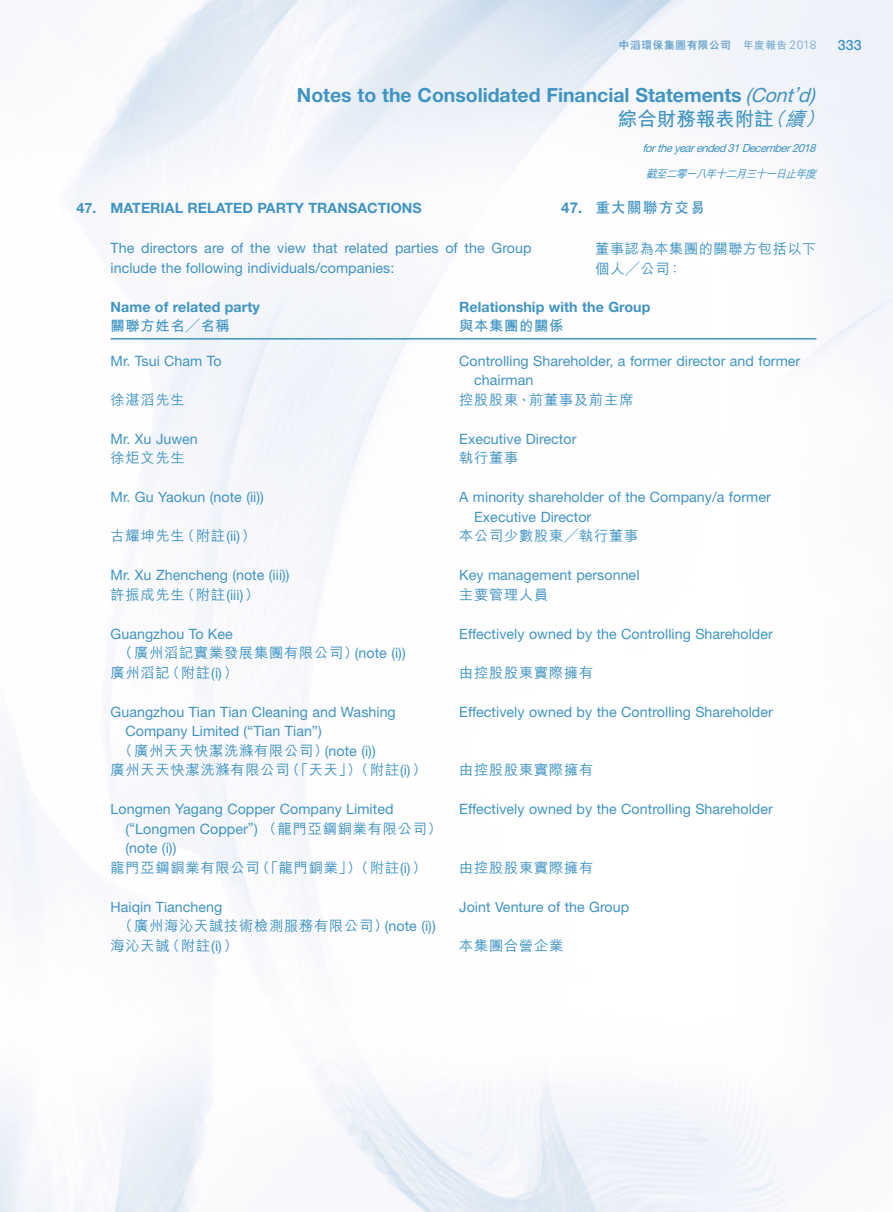
<style>
.page{position:relative;width:893px;height:1212px;background:#fff}
.page>*{position:absolute;margin:0;border:0;box-sizing:border-box;transform-origin:0 0}
.t1{font:700 19.5px "Helvetica Neue LT Std";color:#3f94c3}
.t2{font:700 19.5px "M Hei HK";color:#3f94c3}
.C_Heading_1{font:700 15px "C Hei 2 HK";letter-spacing:.055em;color:#3f94c3}
.Body_Text{font:14.25px/19.5px "Helvetica Neue LT Std";letter-spacing:.005em;color:#3f94c3}
.Body_Text-2{font:500 14.25px "M Hei HK";letter-spacing:.055em;color:#3f94c3}
.Body_Text-3{font:700 14.25px "Helvetica Neue LT Std";letter-spacing:.005em;color:#3f94c3}
.Heading_1{font:700 14.25px "Helvetica Neue LT Std";letter-spacing:.005em;color:#3f94c3}
.C_Body_Text{font:500 14.25px/19.5px "M Hei HK";letter-spacing:.035em;color:#3f94c3}
.Body_Text-4{font:700 14.25px "M Hei HK";letter-spacing:.055em;color:#3f94c3}
.t3{font:500 14.25px "Helvetica Neue LT Std";color:#3f94c3}
.t4{font:italic 11.25px "Helvetica Neue LT Std";color:#3f94c3}
.t5{font:italic 500 11.25px "M Hei HK";color:#3f94c3}
.t6{font:800 10.5px "C Hei 2 HK";letter-spacing:.08em;color:#6fa8cf}
.s1{font-family:"M Hei HK";font-weight:700}
.s2{font-family:"Univers LT Std";font-weight:300;font-size:12px}
.s3{font-weight:400;font-style:italic}
.s4{font-weight:500;font-style:italic}
.s5{font-family:"Helvetica Neue LT Std"}
.s6{font-family:"Helvetica Neue LT Std";font-weight:400}
.s7{font-family:"M Hei HK";font-weight:500}
</style>
<div class="page">
<hr style="left:111px;top:338px;width:348px;height:2px;background:#3f94c3">
<hr style="left:459px;top:338px;width:357px;height:2px;background:#3f94c3">
<p class="t6" style="left:619px;top:40px;width:199px">中滔環保集團有限公司 <span class="s1">年度報告</span> <span class="s2">2018</span></p>
<p class="t3" style="left:838px;top:37px;width:26px">333</p>
<h1 class="t1" style="left:297px;top:83px;width:520px">Notes to the Consolidated Financial Statements <span class="s3">(Cont’d)</span></h1>
<h1 class="t2" style="left:618px;top:105px;width:214px">綜合財務報表附註<span class="s4">（續）</span></h1>
<p class="t4" style="left:642px;top:141px;width:178px">fortheyearended31December2018</p>
<p class="t5" style="left:645px;top:165px;width:176px">截至二零一八年十二月三十一日止年度</p>
<p class="C_Heading_1" style="left:561px;top:200px;width:145px"><span class="s5">47.</span> 重大關聯方交易</p>
<p class="C_Body_Text" style="left:595px;top:238px;width:223px">董事認為本集團的關聯方包括以下個人╱公司：</p>
<p class="Heading_1" style="left:77px;top:199px;width:347px">47. MATERIAL RELATED PARTY TRANSACTIONS</p>
<p class="Body_Text" style="left:111px;top:238px;width:423px">The directors are of the view that related parties of the Group include the following individuals/companies:</p>
<p class="Body_Text-3" style="left:111px;top:298px;width:151px">Name of related party</p>
<p class="Body_Text-3" style="left:459px;top:298px;width:193px">Relationship with the Group</p>
<p class="Body_Text-4" style="left:111px;top:316px;width:121px">關聯方姓名╱名稱</p>
<p class="Body_Text-4" style="left:459px;top:316px;width:106px">與本集團的關係</p>
<p class="Body_Text" style="left:111px;top:351px;width:113px">Mr. Tsui Cham To</p>
<p class="Body_Text" style="left:474px;top:351px;width:328px;text-indent:-15px">Controlling Shareholder, a former director and former chairman</p>
<p class="Body_Text-2" style="left:111px;top:389px;width:76px">徐湛滔先生</p>
<p class="Body_Text-2" style="left:459px;top:389px;width:176px">控股股東、前董事及前主席</p>
<p class="Body_Text" style="left:111px;top:429px;width:89px">Mr. Xu Juwen</p>
<p class="Body_Text" style="left:459px;top:429px;width:119px">Executive Director</p>
<p class="Body_Text-2" style="left:111px;top:448px;width:76px">徐炬文先生</p>
<p class="Body_Text-2" style="left:459px;top:448px;width:61px">執行董事</p>
<p class="Body_Text" style="left:111px;top:487px;width:155px">Mr. Gu Yaokun (note (ii))</p>
<p class="Body_Text" style="left:474px;top:487px;width:298px;text-indent:-15px">A minority shareholder of the Company/a former<br>Executive Director</p>
<p class="Body_Text-2" style="left:111px;top:526px;width:147px">古耀坤先生（附註<span class="s6">(ii)</span>）</p>
<p class="Body_Text-2" style="left:459px;top:526px;width:181px">本公司少數股東╱執行董事</p>
<p class="Body_Text" style="left:111px;top:565px;width:181px">Mr. Xu Zhencheng (note (iii))</p>
<p class="Body_Text" style="left:459px;top:565px;width:182px">Key management personnel</p>
<p class="Body_Text-2" style="left:111px;top:584px;width:150px">許振成先生（附註<span class="s6">(iii)</span>）</p>
<p class="Body_Text-2" style="left:459px;top:584px;width:91px">主要管理人員</p>
<p class="Body_Text" style="left:118px;top:624px;width:289px;text-indent:-8px">Guangzhou To Kee<br><span class="s7">（廣州滔記實業發展集團有限公司）</span>(note (i))</p>
<p class="Body_Text" style="left:459px;top:624px;width:315px">Effectively owned by the Controlling Shareholder</p>
<p class="Body_Text-2" style="left:111px;top:662px;width:129px">廣州滔記（附註<span class="s6">(i)</span>）</p>
<p class="Body_Text-2" style="left:459px;top:662px;width:136px">由控股股東實際擁有</p>
<p class="Body_Text" style="left:111px;top:702px;width:287px">Guangzhou Tian Tian Cleaning and Washing</p>
<p class="Body_Text" style="left:125px;top:721px;width:198px">Company Limited (“Tian Tian”)</p>
<p class="Body_Text-2" style="left:118px;top:740px;width:259px">（廣州天天快潔洗滌有限公司）<span class="s6">(note (i))</span></p>
<p class="Body_Text" style="left:459px;top:702px;width:315px">Effectively owned by the Controlling Shareholder</p>
<p class="Body_Text-2" style="left:111px;top:760px;width:318px">廣州天天快潔洗滌有限公司（「天天」）（附註<span class="s6">(i)</span>）</p>
<p class="Body_Text-2" style="left:459px;top:760px;width:136px">由控股股東實際擁有</p>
<p class="Body_Text" style="left:125px;top:799px;width:318px;text-indent:-15px">Longmen Yagang Copper Company Limited (“Longmen Copper”) <span class="s7">（龍門亞鋼銅業有限公司）</span>(note (i))</p>
<p class="Body_Text" style="left:459px;top:799px;width:315px">Effectively owned by the Controlling Shareholder</p>
<p class="Body_Text-2" style="left:111px;top:857px;width:318px">龍門亞鋼銅業有限公司（「龍門銅業」）（附註<span class="s6">(i)</span>）</p>
<p class="Body_Text-2" style="left:459px;top:857px;width:136px">由控股股東實際擁有</p>
<p class="Body_Text" style="left:118px;top:897px;width:319px;text-indent:-8px">Haiqin Tiancheng<br><span class="s7">（廣州海沁天誠技術檢測服務有限公司）</span>(note (i))</p>
<p class="Body_Text" style="left:459px;top:897px;width:172px">Joint Venture of the Group</p>
<p class="Body_Text-2" style="left:111px;top:935px;width:129px">海沁天誠（附註<span class="s6">(i)</span>）</p>
<p class="Body_Text-2" style="left:459px;top:935px;width:106px">本集團合營企業</p>
</div>
